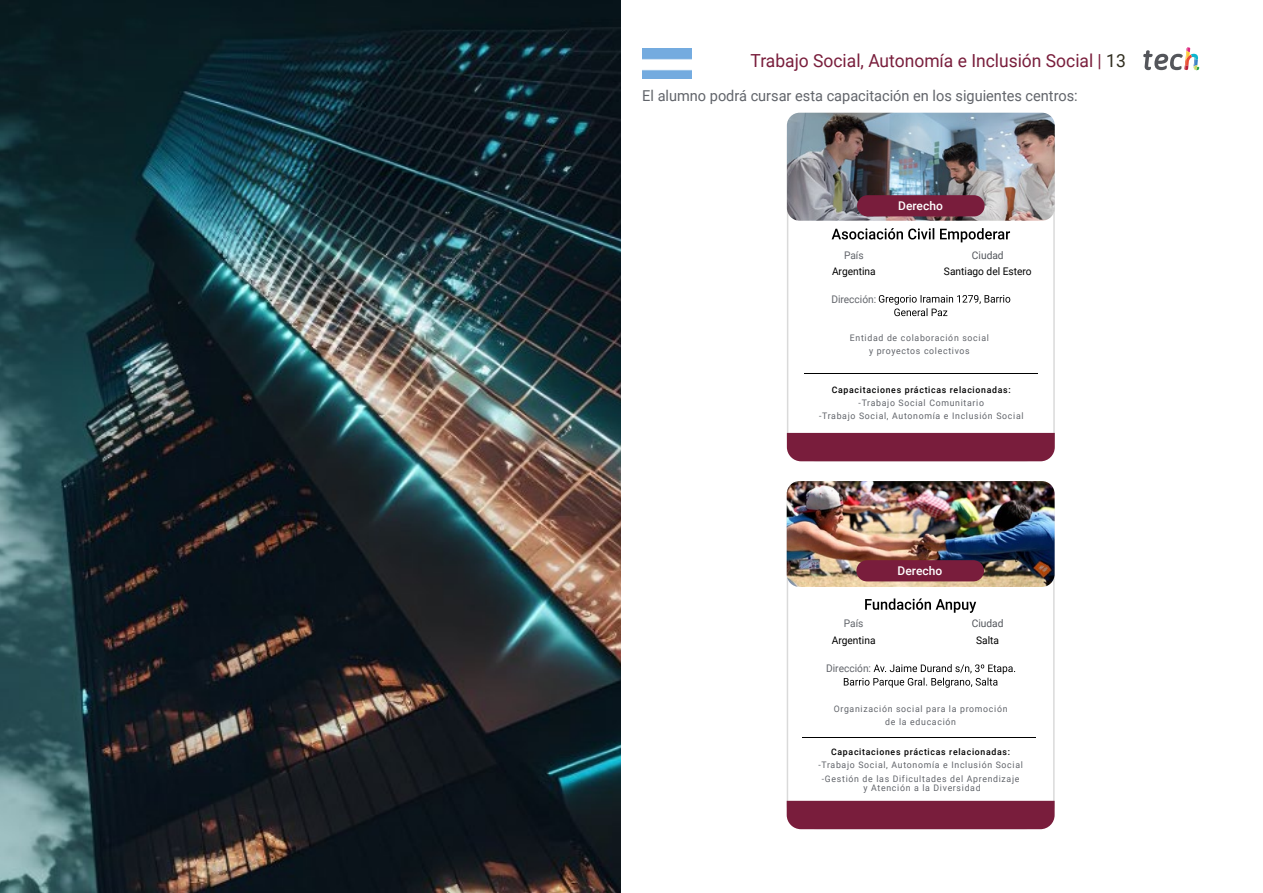
<style>
.page{position:relative;width:1263px;height:893px;background:#fff}
.page>*{position:absolute;margin:0;border:0;box-sizing:border-box;transform-origin:0 0}
.t1{font:18px "Roboto";color:#791e3c}
.t2{font:15px "Roboto";color:#61646a}
.t3{font:500 12px "Roboto";color:#fff}
.t4{font:10.5px "Roboto";color:#000}
.t5{font:10.5px "Roboto";color:#61646a}
.t6{font:10.5px "Roboto";color:#52555b}
.t7{font:9px/13.5px "Roboto";letter-spacing:.08em;color:#61646a;text-align:center}
.t8{font:500 9px "Roboto";letter-spacing:.08em;color:#000}
.s1{color:#312e20}
</style>
<div class="page">
<svg style="left:1143px;top:47px;width:56px;height:24px"></svg>
<img style="left:0;top:0;width:621px;height:893px">
<svg style="left:786px;top:112px;width:269px;height:350px"></svg>
<hr style="left:804px;top:373px;width:234px;height:1px;background:#000">
<svg style="left:832px;top:228px;width:178px;height:14px"></svg>
<svg style="left:879px;top:295px;width:131px;height:21px"></svg>
<img style="left:787px;top:113px;width:268px;height:108px">
<div style="left:787px;top:433px;width:268px;height:28px;background:#791d3c"></div>
<div style="left:857px;top:195px;width:127px;height:21px;background:#791d3c;border-radius:11px"></div>
<svg style="left:786px;top:490px;width:269px;height:340px"></svg>
<img style="left:787px;top:481px;width:267px;height:106px">
<div style="left:856px;top:560px;width:128px;height:21px;background:#791d3c;border-radius:11px"></div>
<div style="left:787px;top:801px;width:267px;height:28px;background:#791d3c"></div>
<hr style="left:802px;top:737px;width:234px;height:1px;background:#000">
<svg style="left:865px;top:598px;width:111px;height:15px"></svg>
<svg style="left:844px;top:664px;width:171px;height:24px"></svg>
<h1 class="t1" style="left:750px;top:48px;width:377px">Trabajo Social, Autonomía e Inclusión Social | <span class="s1">13</span></h1>
<h2 class="t2" style="left:642px;top:86px;width:437px">El alumno podrá cursar esta capacitación en los siguientes centros:</h2>
<p class="t5" style="left:844px;top:248px;width:21px">País</p>
<p class="t4" style="left:832px;top:264px;width:45px">Argentina</p>
<h3 class="t3" style="left:898px;top:198px;width:46px">Derecho</h3>
<p class="t6" style="left:972px;top:248px;width:33px">Ciudad</p>
<p class="t4" style="left:944px;top:264px;width:89px">Santiago del Estero</p>
<p class="t5" style="left:831px;top:291px;width:46px">Dirección:</p>
<p class="t7" style="left:850px;top:330px;width:140px">Entidad de colaboración social y proyectos colectivos</p>
<p class="t8" style="left:832px;top:383px;width:180px">Capacitaciones prácticas relacionadas:</p>
<p class="t7" style="left:819px;top:396px;width:206px">-Trabajo Social Comunitario<br>-Trabajo Social, Autonomía e Inclusión Social</p>
<p class="t5" style="left:844px;top:616px;width:21px">País</p>
<p class="t4" style="left:832px;top:632px;width:45px">Argentina</p>
<h3 class="t3" style="left:897px;top:563px;width:46px">Derecho</h3>
<p class="t6" style="left:972px;top:616px;width:33px">Ciudad</p>
<p class="t4" style="left:976px;top:632px;width:24px">Salta</p>
<p class="t5" style="left:826px;top:661px;width:46px">Dirección:</p>
<p class="t7" style="left:834px;top:701px;width:175px">Organización social para la promoción de la educación</p>
<p class="t8" style="left:831px;top:745px;width:180px">Capacitaciones prácticas relacionadas:</p>
<p class="t7" style="left:818px;top:758px;width:206px">-Trabajo Social, Autonomía e Inclusión Social -Gestión de las Dificultades del Aprendizaje</p>
<p class="t7" style="left:863px;top:780px;width:119px">y Atención a la Diversidad</p>
</div>
